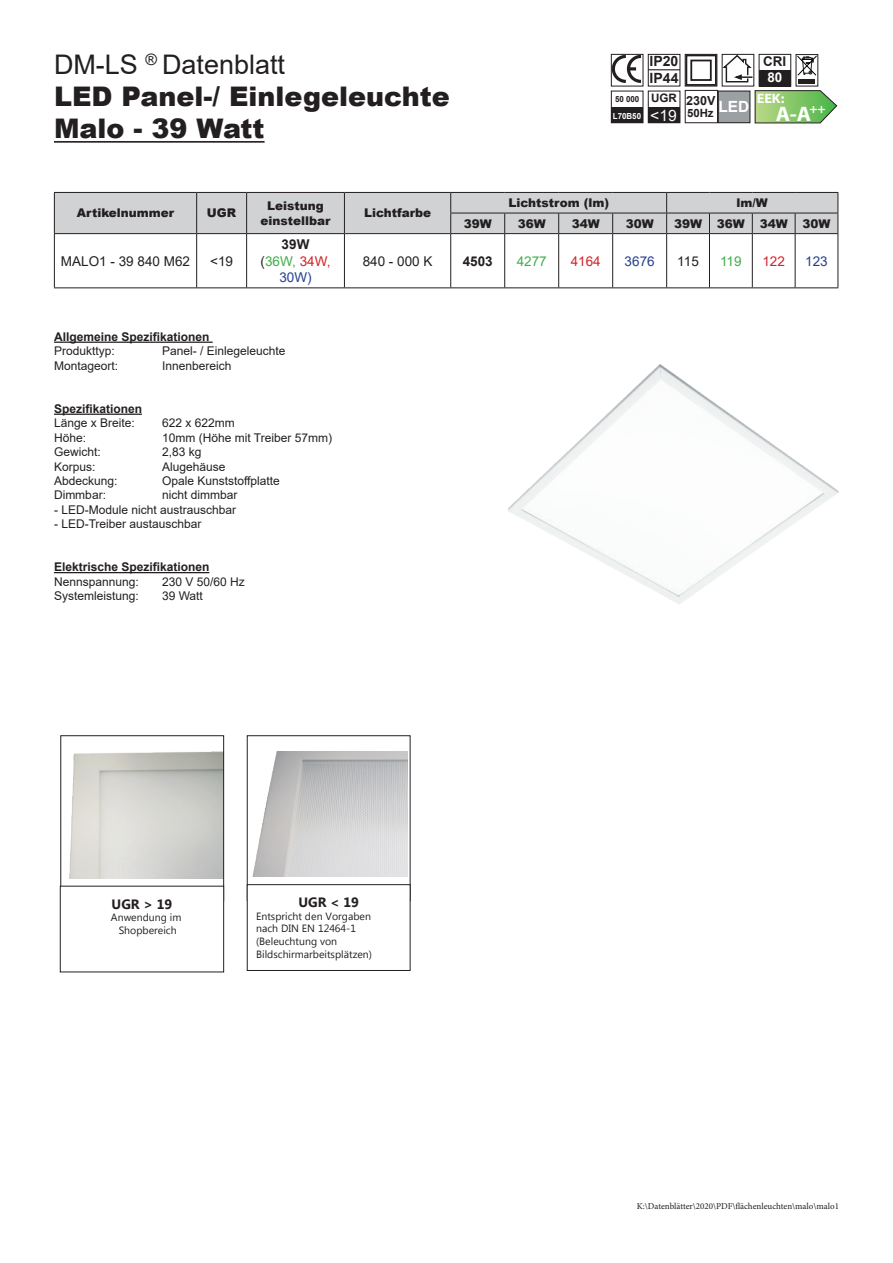
<style>
.page{position:relative;width:893px;height:1263px;background:#fff}
.page>*{position:absolute;margin:0;border:0;box-sizing:border-box;transform-origin:0 0}
.t1{font:900 27px/32.4px "Arial";color:#231f20}
.t2{font:15.6px "Arial";color:#fff}
.t3{font:700 14.1px/17.7px "Arial";color:#231f20}
.t4{font:700 13.65px "Myriad Pro";color:#fff;scale:1.04 1}
.t5{font:13.5px "Arial";color:#231f20}
.t6{font:13.5px/16.2px "Arial";color:#40ae49;text-align:center}
.t7{font:700 13.5px "Myanmar Text";color:#231f20}
.t8{font:13.5px "Arial";color:#d1232a}
.t9{font:13.5px "Arial";color:#253f8e}
.t10{font:700 13.5px "Arial";color:#231f20}
.t11{font:700 13.35px "Arial";color:#231f20}
.t12{font:700 13.35px "Arial";color:#fff}
.t13{font:700 12.6px "Arial";color:#231f20}
.t14{font:12px "Arial";color:#231f20}
.t15{font:900 12px/14.4px "Arial";color:#231f20;text-align:center}
.t16{font:700 12px "Arial";color:#231f20}
.t17{font:700 11.7px "Arial";color:#231f20}
.t18{font:700 11.4px "Arial";color:#231f20}
.t19{font:10.5px/12.6px "Myanmar Text";color:#231f20}
.t20{font:9px "Minion Pro";color:#231f20}
.t21{font:700 8.4px "Arial";color:#fff;scale:.95 1}
.t22{font:700 8.4px "Arial";color:#231f20;scale:.95 1}
.s1{font-weight:400}
.s2{font-family:"Myriad Pro";font-size:21px;color:#fff}
.s3{font-weight:700;color:#231f20}
.s4{color:#231f20}
.s5{color:#d1232a}
.s6{color:#253f8e}
</style>
<div class="page">
<hr style="left:54px;top:141px;width:211px;height:2px;background:#231f20">
<svg style="left:54px;top:192px;width:785px;height:42px;background:#c8c9cb"></svg>
<hr style="left:54px;top:233px;width:143px;height:1px;background:#231f20">
<hr style="left:54px;top:234px;width:1px;height:53px;background:#231f20">
<hr style="left:197px;top:233px;width:50px;height:1px;background:#231f20">
<hr style="left:196px;top:234px;width:1px;height:53px;background:#231f20">
<hr style="left:247px;top:233px;width:97px;height:1px;background:#231f20">
<hr style="left:246px;top:234px;width:1px;height:53px;background:#231f20">
<hr style="left:247px;top:287px;width:97px;height:1px;background:#231f20">
<hr style="left:344px;top:233px;width:107px;height:1px;background:#231f20">
<hr style="left:344px;top:234px;width:1px;height:53px;background:#231f20">
<hr style="left:451px;top:233px;width:54px;height:1px;background:#231f20">
<hr style="left:450px;top:234px;width:1px;height:53px;background:#231f20">
<hr style="left:505px;top:233px;width:54px;height:1px;background:#231f20">
<hr style="left:504px;top:234px;width:1px;height:53px;background:#231f20">
<hr style="left:559px;top:233px;width:54px;height:1px;background:#231f20">
<hr style="left:558px;top:234px;width:1px;height:53px;background:#231f20">
<hr style="left:613px;top:233px;width:54px;height:1px;background:#231f20">
<hr style="left:612px;top:234px;width:1px;height:53px;background:#231f20">
<hr style="left:667px;top:233px;width:42px;height:1px;background:#231f20">
<hr style="left:666px;top:234px;width:1px;height:53px;background:#231f20">
<hr style="left:709px;top:233px;width:43px;height:1px;background:#231f20">
<hr style="left:709px;top:234px;width:1px;height:53px;background:#231f20">
<hr style="left:752px;top:233px;width:43px;height:1px;background:#231f20">
<hr style="left:752px;top:234px;width:1px;height:53px;background:#231f20">
<hr style="left:795px;top:233px;width:43px;height:1px;background:#231f20">
<hr style="left:795px;top:234px;width:1px;height:53px;background:#231f20">
<hr style="left:838px;top:234px;width:1px;height:53px;background:#231f20">
<hr style="left:54px;top:287px;width:143px;height:1px;background:#231f20">
<hr style="left:197px;top:287px;width:50px;height:1px;background:#231f20">
<hr style="left:344px;top:287px;width:107px;height:1px;background:#231f20">
<hr style="left:451px;top:287px;width:54px;height:1px;background:#231f20">
<hr style="left:505px;top:287px;width:54px;height:1px;background:#231f20">
<hr style="left:559px;top:287px;width:54px;height:1px;background:#231f20">
<hr style="left:613px;top:287px;width:54px;height:1px;background:#231f20">
<hr style="left:667px;top:287px;width:42px;height:1px;background:#231f20">
<hr style="left:709px;top:287px;width:43px;height:1px;background:#231f20">
<hr style="left:752px;top:287px;width:43px;height:1px;background:#231f20">
<hr style="left:795px;top:287px;width:43px;height:1px;background:#231f20">
<hr style="left:54px;top:342px;width:159px;height:1px;background:#231f20">
<hr style="left:54px;top:414px;width:88px;height:1px;background:#231f20">
<hr style="left:54px;top:572px;width:155px;height:1px;background:#231f20">
<img style="left:508px;top:364px;width:331px;height:240px">
<svg style="left:613px;top:56px;width:28px;height:27px"></svg>
<div style="left:611px;top:54px;width:32px;height:32px;border:1px solid #231f20"></div>
<hr style="left:648px;top:69px;width:32px;height:1px;background:#231f20">
<div style="left:648px;top:54px;width:32px;height:32px;border:1px solid #231f20"></div>
<div style="left:690px;top:60px;width:22px;height:21px;border:2px solid #231f20"></div>
<div style="left:685px;top:54px;width:32px;height:32px;border:1px solid #231f20"></div>
<svg style="left:724px;top:56px;width:28px;height:27px"></svg>
<div style="left:759px;top:70px;width:32px;height:16px;background:#231f20"></div>
<div style="left:759px;top:54px;width:32px;height:32px;border:1px solid #231f20"></div>
<div style="left:798px;top:79px;width:17px;height:5px;background:#231f20"></div>
<svg style="left:798px;top:56px;width:18px;height:20px"></svg>
<div style="left:611px;top:107px;width:32px;height:16px;background:#231f20"></div>
<div style="left:611px;top:91px;width:32px;height:32px;border:1px solid #231f20"></div>
<div style="left:648px;top:107px;width:32px;height:16px;background:#231f20"></div>
<div style="left:648px;top:91px;width:32px;height:32px;border:1px solid #231f20"></div>
<div style="left:685px;top:90px;width:33px;height:33px;border:1px solid #231f20"></div>
<div style="left:718px;top:91px;width:32px;height:32px;background:#9ba0a2"></div>
<div style="left:718px;top:91px;width:32px;height:32px;border:1px solid #231f20"></div>
<svg style="left:755px;top:90px;width:82px;height:33px;background:#8dc374"></svg>
<img style="left:252px;top:751px;width:156px;height:126px">
<div style="left:247px;top:735px;width:163px;height:166px;border:1px solid #231f20"></div>
<img style="left:69px;top:751px;width:153px;height:128px">
<div style="left:60px;top:735px;width:164px;height:166px;border:1px solid #231f20"></div>
<div style="left:247px;top:885px;width:163px;height:85px;background:#fff"></div>
<div style="left:247px;top:884px;width:163px;height:87px;border:1px solid #231f20"></div>
<div style="left:60px;top:886px;width:164px;height:86px;background:#fff"></div>
<div style="left:60px;top:886px;width:164px;height:86px;border:1px solid #231f20"></div>
<h1 class="t1" style="left:54px;top:47px;width:397px"><span class="s1">DM-LS</span> <sup>®</sup> <span class="s1">Datenblatt<br></span>LED Panel-/ Einlegeleuchte<br>Malo - 39 Watt</h1>
<p class="t22" style="left:615px;top:93px;width:27px">50 000</p>
<p class="t21" style="left:613px;top:111px;width:31px">L70B50</p>
<p class="t3" style="left:649px;top:52px;width:31px">IP20<br>IP44</p>
<p class="t11" style="left:763px;top:52px;width:25px">CRI</p>
<p class="t12" style="left:767px;top:68px;width:16px">80</p>
<p class="t17" style="left:651px;top:90px;width:27px">UGR</p>
<h2 class="t2" style="left:650px;top:105px;width:28px">&lt;19</h2>
<p class="t4" style="left:757px;top:91px;width:28px">EEK:</p>
<p class="t13" style="left:686px;top:91px;width:31px">230V</p>
<p class="t18" style="left:687px;top:105px;width:140px">50Hz <sup>LED</sup> <span class="s2">A-A</span><sup>++</sup></p>
<p class="t15" style="left:77px;top:205px;width:99px">Artikelnummer</p>
<p class="t15" style="left:207px;top:205px;width:31px">UGR</p>
<p class="t15" style="left:261px;top:198px;width:71px">Leistung einstellbar</p>
<p class="t15" style="left:364px;top:205px;width:69px">Lichtfarbe</p>
<p class="t15" style="left:508px;top:195px;width:102px">Lichtstrom (lm)</p>
<p class="t15" style="left:737px;top:195px;width:33px">lm/W</p>
<p class="t15" style="left:464px;top:216px;width:30px">39W</p>
<p class="t15" style="left:518px;top:216px;width:30px">36W</p>
<p class="t15" style="left:572px;top:216px;width:30px">34W</p>
<p class="t15" style="left:626px;top:216px;width:30px">30W</p>
<p class="t15" style="left:674px;top:216px;width:158px">39W 36W 34W 30W</p>
<p class="t5" style="left:61px;top:252px;width:131px">MALO1 - 39 840 M62</p>
<p class="t5" style="left:210px;top:252px;width:24px">&lt;19</p>
<p class="t6" style="left:261px;top:237px;width:71px"><span class="s3">39W<br></span><span class="s4">(</span>36W, <span class="s5">34W,<br></span><span class="s6">30W)</span></p>
<p class="t16" style="left:54px;top:328px;width:157px">Allgemeine Spezifikationen</p>
<p class="t14" style="left:54px;top:343px;width:62px">Produkttyp:</p>
<p class="t14" style="left:162px;top:343px;width:125px">Panel- / Einlegeleuchte</p>
<p class="t14" style="left:54px;top:357px;width:66px">Montageort:</p>
<p class="t14" style="left:162px;top:357px;width:71px">Innenbereich</p>
<p class="t16" style="left:54px;top:400px;width:90px">Spezifikationen</p>
<p class="t14" style="left:54px;top:415px;width:82px">Länge x Breite:</p>
<p class="t14" style="left:162px;top:415px;width:74px">622 x 622mm</p>
<p class="t14" style="left:54px;top:429px;width:34px">Höhe:</p>
<p class="t14" style="left:162px;top:429px;width:172px">10mm (Höhe mit Treiber 57mm)</p>
<p class="t14" style="left:54px;top:444px;width:48px">Gewicht:</p>
<p class="t14" style="left:162px;top:444px;width:41px">2,83 kg</p>
<p class="t14" style="left:54px;top:458px;width:43px">Korpus:</p>
<p class="t14" style="left:162px;top:458px;width:65px">Alugehäuse</p>
<p class="t14" style="left:54px;top:472px;width:65px">Abdeckung:</p>
<p class="t14" style="left:162px;top:472px;width:119px">Opale Kunststoffplatte</p>
<p class="t14" style="left:54px;top:487px;width:53px">Dimmbar:</p>
<p class="t14" style="left:162px;top:487px;width:77px">nicht dimmbar</p>
<p class="t14" style="left:54px;top:501px;width:184px">- LED-Module nicht austrauschbar</p>
<p class="t14" style="left:54px;top:516px;width:149px">- LED-Treiber austauschbar</p>
<p class="t16" style="left:54px;top:559px;width:157px">Elektrische Spezifikationen</p>
<p class="t14" style="left:54px;top:573px;width:86px">Nennspannung:</p>
<p class="t14" style="left:162px;top:573px;width:84px">230 V 50/60 Hz</p>
<p class="t14" style="left:54px;top:588px;width:86px">Systemleistung:</p>
<p class="t14" style="left:162px;top:588px;width:42px">39 Watt</p>
<p class="t5" style="left:363px;top:252px;width:71px">840 - 000 K</p>
<p class="t10" style="left:463px;top:251px;width:32px">4503</p>
<p class="t6" style="left:517px;top:253px;width:32px">4277</p>
<p class="t8" style="left:571px;top:252px;width:32px">4164</p>
<p class="t9" style="left:625px;top:252px;width:32px">3676</p>
<p class="t5" style="left:677px;top:252px;width:23px">115</p>
<p class="t6" style="left:720px;top:253px;width:23px">119</p>
<p class="t8" style="left:762px;top:252px;width:24px">122</p>
<p class="t9" style="left:805px;top:252px;width:24px">123</p>
<p class="t7" style="left:112px;top:896px;width:62px">UGR &gt; 19</p>
<p class="t19" style="left:111px;top:911px;width:72px;text-align:center">Anwendung im<br>Shopbereich</p>
<p class="t7" style="left:298px;top:895px;width:62px">UGR &lt; 19</p>
<p class="t19" style="left:256px;top:910px;width:117px">Entspricht den Vorgaben nach DIN EN 12464-1 (Beleuchtung von<br>Bildschirmarbeitsplätzen)</p>
<p class="t20" style="left:637px;top:1200px;width:204px">K:\Datenblätter\2020\PDF\flächenleuchten\malo\malo1</p>
</div>
